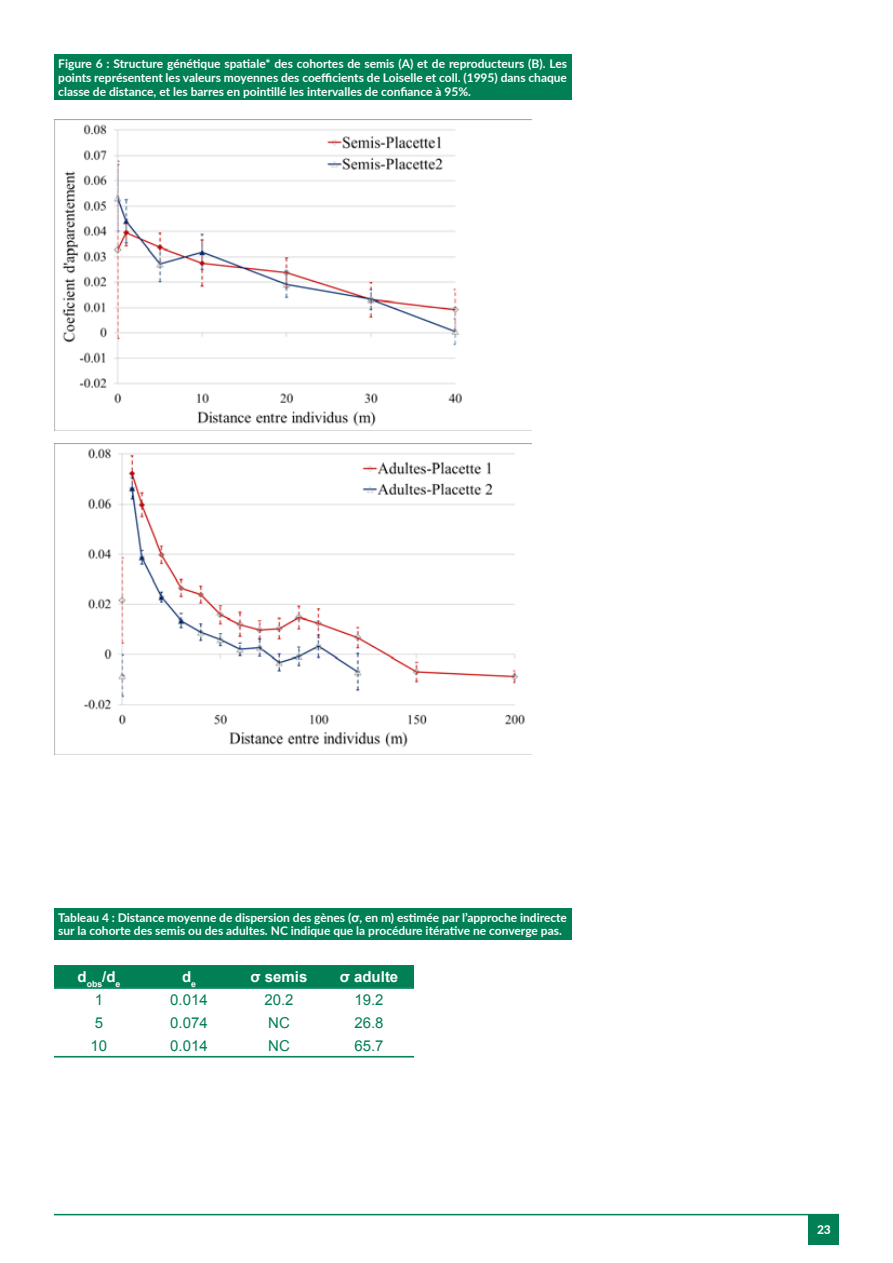
<style>
.page{position:relative;width:893px;height:1263px;background:#fff}
.page>*{position:absolute;margin:0;border:0;box-sizing:border-box;transform-origin:0 0}
.t1{font:15px "Arial";color:#008054}
.t2{font:700 15px "Arial";color:#fff}
.t3{font:700 12px/13.8px "Lato";color:#fff;text-align:justify}
.t4{font:800 12px "Lato";color:#fff}
.t5{font:700 8.7px "Arial";color:#fff}
.s1{font-family:"Arial"}
</style>
<div class="page">
<div style="left:809px;top:1214px;width:30px;height:30px;background:#008054"></div>
<hr style="left:54px;top:1214px;width:785px;height:1px;background:#008054">
<div style="left:54px;top:965px;width:360px;height:22px;background:#008054"></div>
<hr style="left:54px;top:987px;width:90px;height:1px;background:#008054">
<hr style="left:54px;top:988px;width:90px;height:1px;background:#008054">
<hr style="left:144px;top:987px;width:90px;height:1px;background:#008054">
<hr style="left:144px;top:988px;width:90px;height:1px;background:#008054">
<hr style="left:234px;top:987px;width:90px;height:1px;background:#008054">
<hr style="left:234px;top:988px;width:90px;height:1px;background:#008054">
<hr style="left:324px;top:987px;width:90px;height:1px;background:#008054">
<hr style="left:324px;top:988px;width:90px;height:1px;background:#008054">
<hr style="left:54px;top:1056px;width:90px;height:1px;background:#008054">
<hr style="left:54px;top:1057px;width:90px;height:1px;background:#008054">
<hr style="left:144px;top:1056px;width:90px;height:1px;background:#008054">
<hr style="left:144px;top:1057px;width:90px;height:1px;background:#008054">
<hr style="left:234px;top:1056px;width:90px;height:1px;background:#008054">
<hr style="left:234px;top:1057px;width:90px;height:1px;background:#008054">
<hr style="left:324px;top:1056px;width:90px;height:1px;background:#008054">
<hr style="left:324px;top:1057px;width:90px;height:1px;background:#008054">
<img style="left:54px;top:119px;width:477px;height:312px">
<img style="left:54px;top:443px;width:477px;height:311px">
<div style="left:54px;top:54px;width:517px;height:46px;background:#008054"></div>
<div style="left:54px;top:908px;width:517px;height:31px;background:#008054"></div>
<p class="t3" style="left:58px;top:56px;width:510px">Figure 6 : Structure génétique spatiale* des cohortes de semis (A) et de reproducteurs (B). Les points représentent les valeurs moyennes des coefficients de Loiselle et coll. (1995) dans chaque classe de distance, et les barres en pointillé les intervalles de confiance à 95%.</p>
<p class="t3" style="left:58px;top:910px;width:510px">Tableau 4 : Distance moyenne de dispersion des gènes (<span class="s1">σ</span>, en m) estimée par l’approche indirecte sur la cohorte des semis ou des adultes. NC indique que la procédure itérative ne converge pas.</p>
<p class="t5" style="left:78px;top:978px;width:44px"><sup>d</sup>obs<sup>/d</sup>e</p>
<p class="t2" style="left:182px;top:967px;width:16px">d<sub>e</sub></p>
<p class="t2" style="left:251px;top:967px;width:58px">σ semis</p>
<p class="t2" style="left:340px;top:967px;width:60px">σ adulte</p>
<p class="t1" style="left:95px;top:990px;width:10px">1</p>
<p class="t1" style="left:170px;top:990px;width:39px">0.014</p>
<p class="t1" style="left:264px;top:990px;width:31px">20.2</p>
<p class="t1" style="left:354px;top:990px;width:31px">19.2</p>
<p class="t1" style="left:95px;top:1013px;width:10px">5</p>
<p class="t1" style="left:170px;top:1013px;width:39px">0.074</p>
<p class="t1" style="left:268px;top:1013px;width:23px">NC</p>
<p class="t1" style="left:354px;top:1013px;width:31px">26.8</p>
<p class="t1" style="left:91px;top:1036px;width:18px">10</p>
<p class="t1" style="left:170px;top:1036px;width:39px">0.014</p>
<p class="t1" style="left:268px;top:1036px;width:23px">NC</p>
<p class="t1" style="left:354px;top:1036px;width:31px">65.7</p>
<p class="t4" style="left:817px;top:1221px;width:15px">23</p>
</div>
